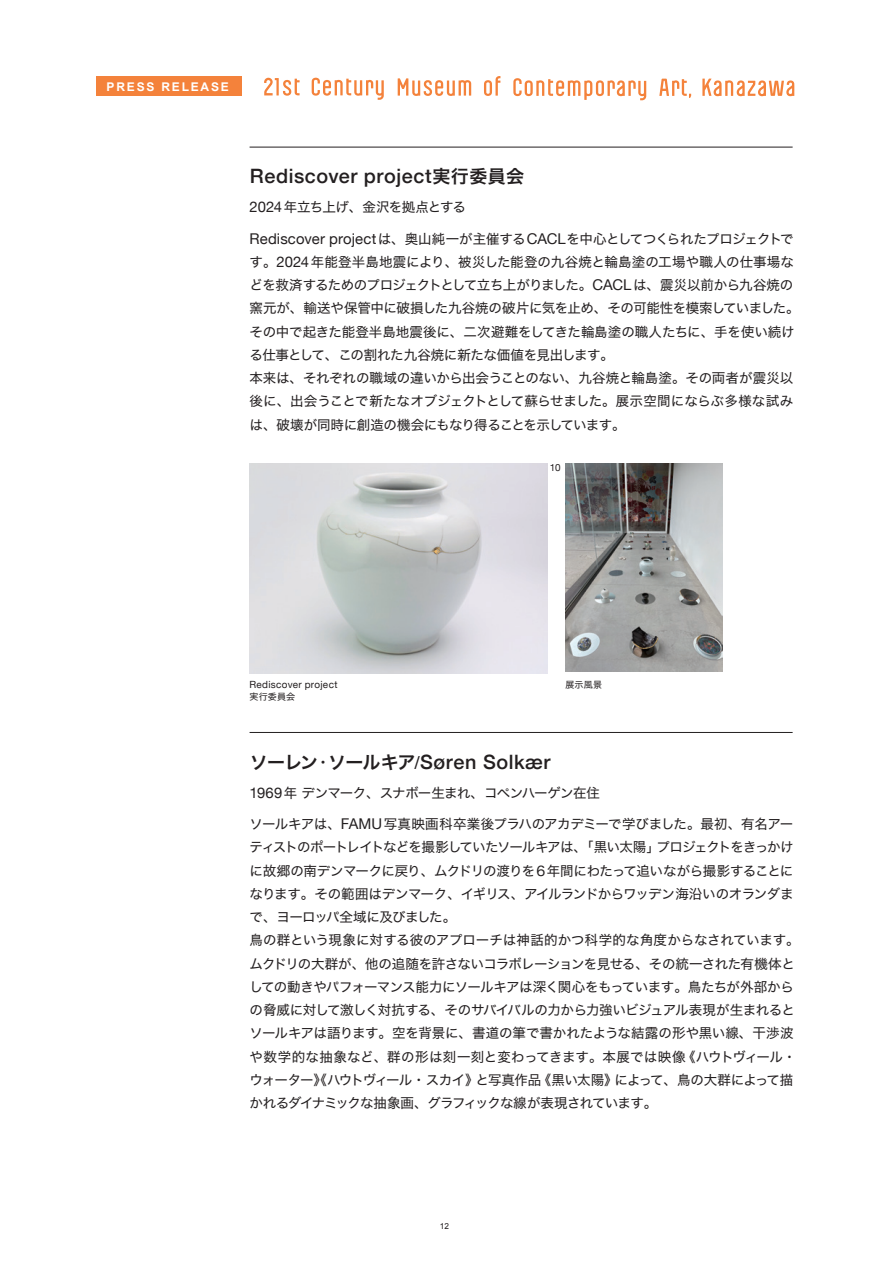
<style>
.page{position:relative;width:893px;height:1263px;background:#fff}
.page>*{position:absolute;margin:0;border:0;box-sizing:border-box;transform-origin:0 0}
.t1{font:500 19.8px "Helvetica Neue";letter-spacing:.03em;color:#231f20}
.t2{font:13.5px/23.2px "Hira Kaku Std W4";letter-spacing:-.03em;color:#231f20}
.t3{font:13.5px "Hira Kaku Std W4";letter-spacing:-.05em;color:#231f20}
.t4{font:700 12px "Arial";letter-spacing:.15em;color:#fff}
.t5{font:9.9px "Helvetica Neue";letter-spacing:.03em;color:#231f20}
.t6{font:9px "Hira Kaku Std W4";letter-spacing:.02em;color:#231f20}
.t7{font:8.25px "Arial";color:#231f20}
.s1{font-family:"Hira Kaku Pro W6";font-weight:400;font-size:18px}
.s2{font-family:"Helvetica Neue";font-size:14.85px}
.s3{font-family:"Hira Kaku Pro W3";font-weight:400;font-size:18px}
.s4{font-family:"Helvetica";font-weight:400;font-size:18px}
</style>
<div class="page">
<svg style="left:312px;top:78px;width:72px;height:22px"></svg>
<svg style="left:264px;top:78px;width:36px;height:18px"></svg>
<svg style="left:484px;top:76px;width:16px;height:20px"></svg>
<svg style="left:398px;top:78px;width:73px;height:18px"></svg>
<svg style="left:659px;top:79px;width:32px;height:19px"></svg>
<svg style="left:513px;top:78px;width:133px;height:22px"></svg>
<svg style="left:702px;top:79px;width:92px;height:17px"></svg>
<div style="left:96px;top:77px;width:146px;height:19px;background:#f4823b"></div>
<hr style="left:250px;top:147px;width:543px;height:1px;background:#231f20">
<hr style="left:250px;top:732px;width:543px;height:1px;background:#231f20">
<img style="left:250px;top:463px;width:297px;height:211px">
<img style="left:566px;top:463px;width:156px;height:209px">
<p class="t4" style="left:107px;top:80px;width:124px">PRESS RELEASE</p>
<h1 class="t1" style="left:250px;top:160px;width:276px">Rediscover project<span class="s1">実行委員会</span></h1>
<p class="t2" style="left:250px;top:195px;width:218px"><span class="s2">2024</span> 年立ち上げ、金沢を拠点とする</p>
<p class="t2" style="left:250px;top:227px;width:552px"><span class="s2">Rediscover project</span>は、奥山純一が主催する<span class="s2">CACL</span>を中心としてつくられたプロジェクトです。<span class="s2">2024</span>年能登半島地震により、被災した能登の九谷焼と輪島塗の工場や職人の仕事場などを救済するためのプロジェクトとして立ち上がりました。<span class="s2">CACL</span>は、震災以前から九谷焼の窯元が、輸送や保管中に破損した九谷焼の破片に気を止め、その可能性を模索していました。その中で起きた能登半島地震後に、二次避難をしてきた輪島塗の職人たちに、手を使い続ける仕事として、この割れた九谷焼に新たな価値を見出します。<br>本来は、それぞれの職域の違いから出会うことのない、九谷焼と輪島塗。その両者が震災以後に、出会うことで新たなオブジェクトとして蘇らせました。展示空間にならぶ多様な試みは、破壊が同時に創造の機会にもなり得ることを示しています。</p>
<p class="t5" style="left:550px;top:460px;width:12px">10</p>
<p class="t5" style="left:250px;top:677px;width:89px">Rediscover project</p>
<p class="t6" style="left:250px;top:690px;width:47px">実行委員会</p>
<p class="t6" style="left:565px;top:678px;width:38px">展示風景</p>
<h1 class="t1" style="left:250px;top:746px;width:302px"><span class="s1">ソーレン</span><span class="s3">・</span><span class="s1">ソールキア</span><span class="s4">/</span>Søren Solkær</h1>
<p class="t3" style="left:250px;top:782px;width:352px"><span class="s2">1969</span> 年デンマーク、スナボー生まれ、コペンハーゲン在住</p>
<p class="t2" style="left:250px;top:812px;width:552px">ソールキアは、<span class="s2">FAMU</span>写真映画科卒業後プラハのアカデミーで学びました。最初、有名アーティストのポートレイトなどを撮影していたソールキアは、「黒い太陽」プロジェクトをきっかけに故郷の南デンマークに戻り、ムクドリの渡りを６年間にわたって追いながら撮影することになります。その範囲はデンマーク、イギリス、アイルランドからワッデン海沿いのオランダまで、ヨーロッパ全域に及びました。<br>鳥の群という現象に対する彼のアプローチは神話的かつ科学的な角度からなされています。ムクドリの大群が、他の追随を許さないコラボレーションを見せる、その統一された有機体としての動きやパフォーマンス能力にソールキアは深く関心をもっています。鳥たちが外部からの脅威に対して激しく対抗する、そのサバイバルの力から力強いビジュアル表現が生まれるとソールキアは語ります。空を背景に、書道の筆で書かれたような結露の形や黒い線、干渉波や数学的な抽象など、群の形は刻一刻と変わってきます。本展では映像《ハウトヴィール・ウォーター》《ハウトヴィール・スカイ》と写真作品《黒い太陽》によって、鳥の大群によって描かれるダイナミックな抽象画、グラフィックな線が表現されています。</p>
<p class="t7" style="left:440px;top:1221px;width:11px">12</p>
</div>
